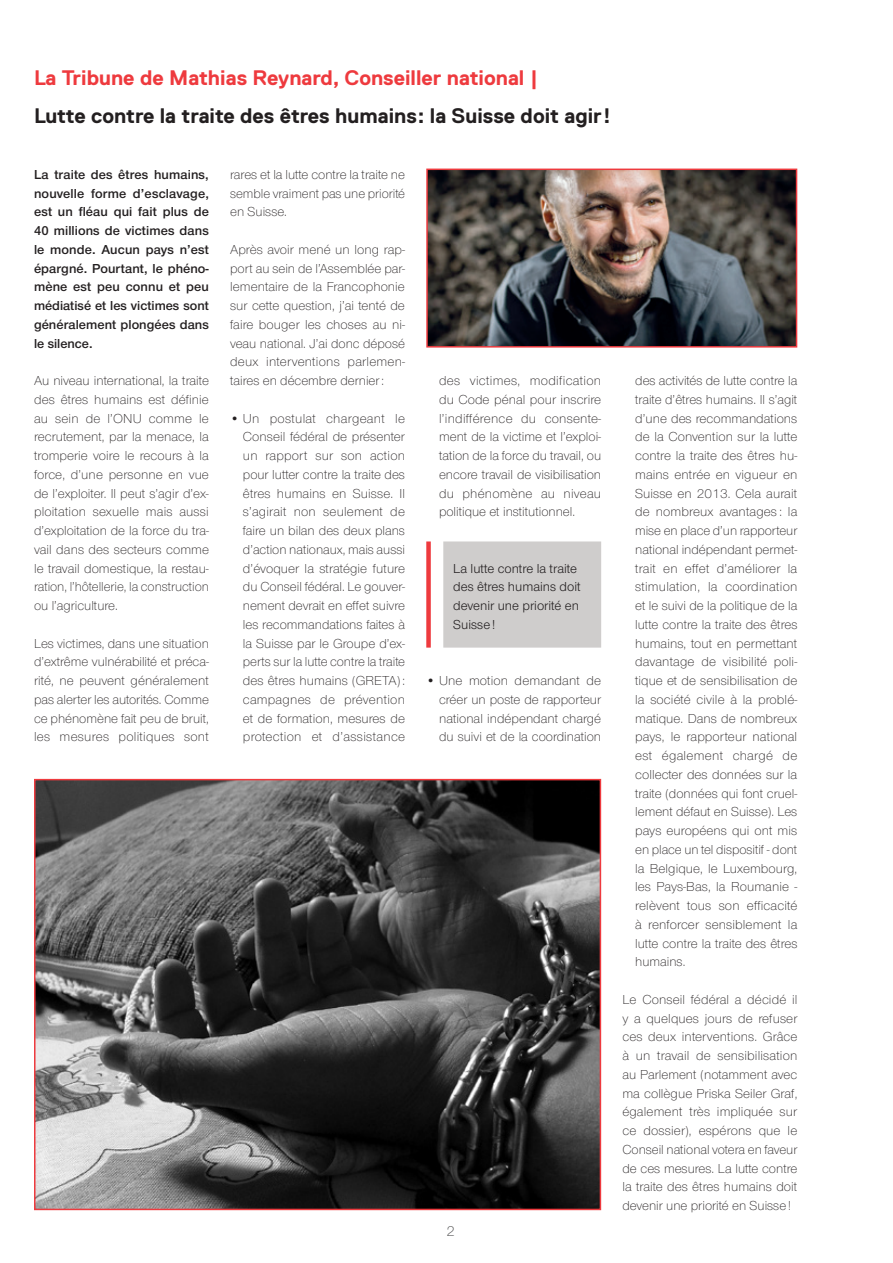
<style>
.page{position:relative;width:893px;height:1263px;background:#fff}
.page>*{position:absolute;margin:0;border:0;box-sizing:border-box;transform-origin:0 0}
.t1{font:700 21px "Replica";color:#231f20}
.t2{font:700 21px "Replica";color:#ee3a3e}
.t3{font:300 15px "Nimbus San Nov";color:#3e3e3f}
.t4{font:300 13.5px/18.8px "Nimbus San Nov";color:#231f20;text-align:justify}
.t5{font:13.5px/18.8px "Nimbus San Nov Sem Bol";color:#231f20;text-align:justify}
.t6{font:13.5px/18.8px "Nimbus San Nov";color:#231f20}
</style>
<div class="page">
<div style="left:426px;top:541px;width:5px;height:107px;background:#ee3a3e"></div>
<div style="left:444px;top:542px;width:156px;height:105px;background:#cfcdcc"></div>
<div style="left:443px;top:541px;width:158px;height:107px;border:2px solid #cfcdcc"></div>
<img style="left:429px;top:172px;width:365px;height:173px">
<div style="left:426px;top:169px;width:371px;height:179px;border:2px solid #ee3a3e"></div>
<img style="left:37px;top:782px;width:561px;height:425px">
<div style="left:34px;top:779px;width:567px;height:431px;border:2px solid #ee3a3e"></div>
<h1 class="t2" style="left:34px;top:66px;width:506px">La Tribune de Mathias Reynard, Conseiller national |</h1>
<h1 class="t1" style="left:34px;top:104px;width:579px">Lutte contre la traite des êtres humains: la Suisse doit agir!</h1>
<p class="t5" style="left:34px;top:165px;width:176px">La traite des êtres humains, nouvelle forme d’esclavage, est un fléau qui fait plus de 40 millions de victimes dans le monde. Aucun pays n’est épargné. Pourtant, le phéno&shy;mène est peu connu et peu médiatisé et les victimes sont généralement plongées dans le silence.</p>
<p class="t4" style="left:34px;top:371px;width:176px">Au niveau international, la traite des êtres humains est définie au sein de l’ONU comme le recrutement, par la menace, la tromperie voire le recours à la force, d’une personne en vue de l’exploiter. Il peut s’agir d’ex&shy;ploitation sexuelle mais aussi d’exploitation de la force du tra&shy;vail dans des secteurs comme le travail domestique, la restau&shy;ration, l’hôtellerie, la construction ou l’agriculture.</p>
<p class="t4" style="left:34px;top:634px;width:176px">Les victimes, dans une situation d’extrême vulnérabilité et préca&shy;rité, ne peuvent généralement pas alerter les autorités. Comme ce phénomène fait peu de bruit, les mesures politiques sont</p>
<p class="t4" style="left:230px;top:165px;width:176px">rares et la lutte contre la traite ne semble vraiment pas une priorité en Suisse.</p>
<p class="t4" style="left:230px;top:240px;width:176px">Après avoir mené un long rap&shy;port au sein de l’Assemblée par&shy;lementaire de la Francophonie sur cette question, j’ai tenté de faire bouger les choses au ni&shy;veau national. J’ai donc déposé deux interventions parlemen&shy;taires en décembre dernier :</p>
<p class="t4" style="left:243px;top:409px;width:164px;text-indent:-13px">• Un postulat chargeant le Conseil fédéral de présenter un rapport sur son action pour lutter contre la traite des êtres humains en Suisse. Il s’agirait non seulement de faire un bilan des deux plans d’action nationaux, mais aussi d’évoquer la stratégie future du Conseil fédéral. Le gouver&shy;nement devrait en effet suivre les recommandations faites à la Suisse par le Groupe d’ex&shy;perts sur la lutte contre la traite des êtres humains (GRETA) : campagnes de prévention et de formation, mesures de protection et d’assistance</p>
<p class="t4" style="left:439px;top:371px;width:164px">des victimes, modification du Code pénal pour inscrire l’indifférence du consente&shy;ment de la victime et l’exploi&shy;tation de la force du travail, ou encore travail de visibilisation du phénomène au niveau politique et institutionnel.</p>
<p class="t6" style="left:453px;top:559px;width:129px">La lutte contre la traite des êtres humains doit devenir une priorité en<br>Suisse !</p>
<p class="t4" style="left:439px;top:671px;width:164px;text-indent:-13px">• Une motion demandant de créer un poste de rapporteur national indépendant chargé du suivi et de la coordination</p>
<p class="t3" style="left:446px;top:1222px;width:10px">2</p>
<p class="t4" style="left:635px;top:371px;width:164px">des activités de lutte contre la traite d’êtres humains. Il s’agit d’une des recommandations de la Convention sur la lutte contre la traite des êtres hu&shy;mains entrée en vigueur en Suisse en 2013. Cela aurait de nombreux avantages : la mise en place d’un rapporteur national indépendant permet&shy;trait en effet d’améliorer la stimulation, la coordination et le suivi de la politique de la lutte contre la traite des êtres humains, tout en permettant davantage de visibilité poli&shy;tique et de sensibilisation de la société civile à la problé&shy;matique. Dans de nombreux pays, le rapporteur national est également chargé de collecter des données sur la traite (données qui font cruel&shy;lement défaut en Suisse). Les pays européens qui ont mis en place un tel dispositif - dont la Belgique, le Luxembourg, les Pays-Bas, la Roumanie - relèvent tous son efficacité à renforcer sensiblement la lutte contre la traite des êtres humains.</p>
<p class="t4" style="left:622px;top:990px;width:176px">Le Conseil fédéral a décidé il y a quelques jours de refuser ces deux interventions. Grâce à un travail de sensibilisation au Parlement (notamment avec ma collègue Priska Seiler Graf, également très impliquée sur ce dossier), espérons que le Conseil national votera en faveur de ces mesures. La lutte contre la traite des êtres humains doit devenir une priorité en Suisse !</p>
</div>
